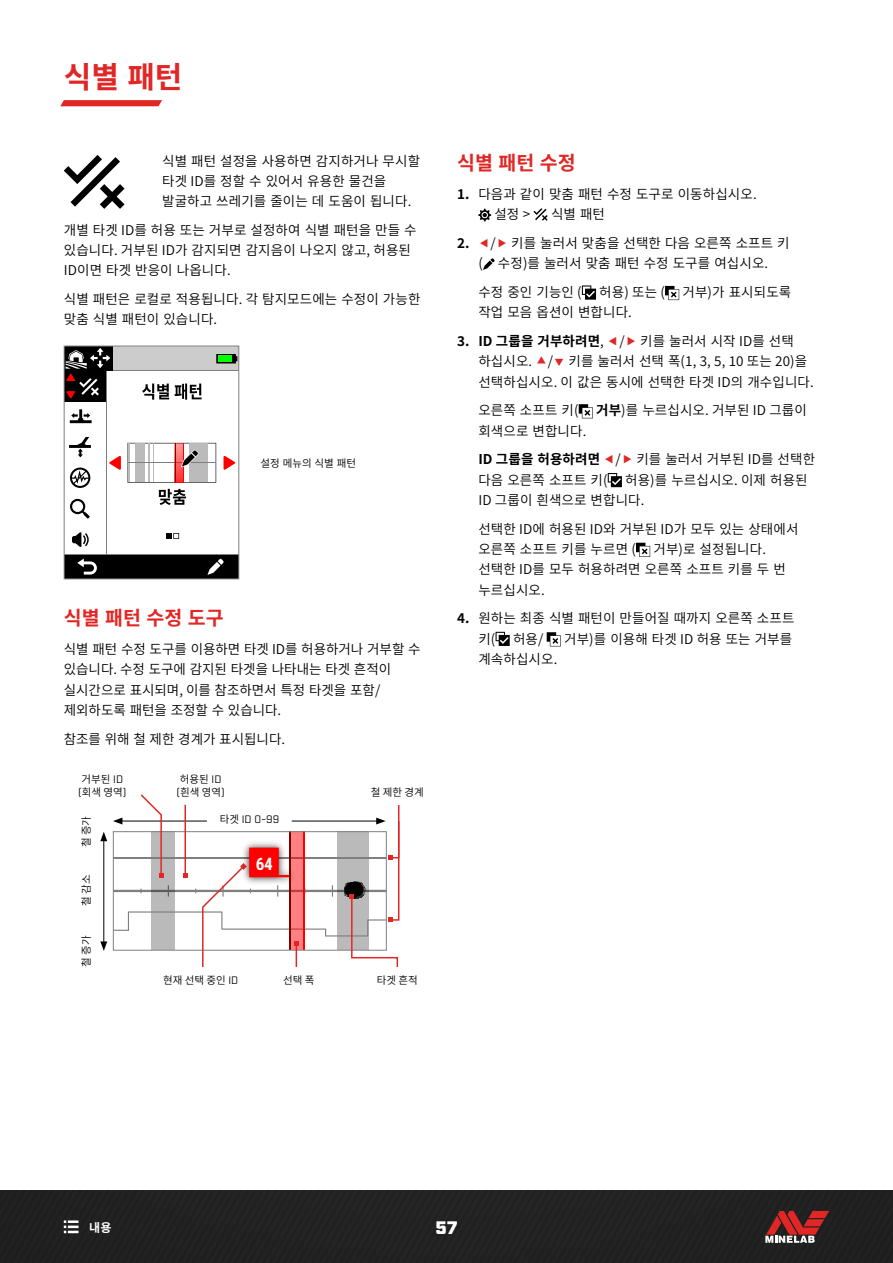
<style>
.page{position:relative;width:893px;height:1263px;background:#fff}
.page>*{position:absolute;margin:0;border:0;box-sizing:border-box;transform-origin:0 0}
.H1_TOC{font:700 30px "Source Han Sans KR";color:#e12725}
.H2_TOC{font:700 19.5px "Source Han Sans KR";color:#e12725}
.t1{font:900 18px "Industry";color:#fff}
.t2{font:700 17.1px "Roboto Condensed";color:#fff}
.Body{font:13.5px/20.2px "Source Han Sans KR";letter-spacing:.01em;color:#000}
.Body_Indent{font:13.5px/20.2px "Source Han Sans KR";letter-spacing:.01em;color:#000}
.t3{font:700 12px "Source Han Sans KR";color:#fff}
.Annotation_centre{font:10.5px/13.5px "Source Han Sans KR";color:#000;text-align:center}
.Annotation_Left{font:10.5px "Source Han Sans KR";color:#000}
.Annotation_centre-2{font:10.5px "Industry";color:#000}
.s1{font-family:"Industry"}
.s2{font-family:"Source Han Sans KR"}
.s3{font-weight:700}
</style>
<div class="page">
<div style="left:0;top:1191px;width:893px;height:72px;background:#222"></div>
<svg style="left:60px;top:100px;width:102px;height:6px"></svg>
<svg style="left:765px;top:1211px;width:64px;height:32px;background:#863b3b"></svg>
<svg style="left:64px;top:1220px;width:15px;height:13px"></svg>
<hr style="left:106px;top:371px;width:1px;height:183px;background:#7f7f7f">
<svg style="left:70px;top:409px;width:22px;height:14px"></svg>
<svg style="left:69px;top:437px;width:22px;height:20px"></svg>
<svg style="left:70px;top:468px;width:20px;height:20px"></svg>
<svg style="left:70px;top:499px;width:20px;height:19px"></svg>
<svg style="left:72px;top:532px;width:17px;height:15px"></svg>
<div style="left:64px;top:371px;width:42px;height:30px;background:#000"></div>
<svg style="left:166px;top:533px;width:13px;height:6px"></svg>
<svg style="left:127px;top:443px;width:89px;height:40px"></svg>
<svg style="left:109px;top:456px;width:12px;height:14px"></svg>
<svg style="left:224px;top:456px;width:11px;height:14px"></svg>
<svg style="left:142px;top:383px;width:27px;height:17px"></svg>
<svg style="left:175px;top:383px;width:27px;height:17px"></svg>
<svg style="left:159px;top:489px;width:27px;height:16px"></svg>
<div style="left:64px;top:555px;width:175px;height:24px;background:#000"></div>
<hr style="left:64px;top:554px;width:175px;height:1px;background:#7f7f7f">
<svg style="left:77px;top:558px;width:20px;height:16px"></svg>
<div style="left:64px;top:346px;width:175px;height:25px;background:#ccc"></div>
<hr style="left:64px;top:370px;width:175px;height:1px;background:#7f7f7f">
<div style="left:88px;top:346px;width:24px;height:24px;background:#000"></div>
<svg style="left:66px;top:348px;width:44px;height:50px"></svg>
<svg style="left:216px;top:354px;width:21px;height:9px"></svg>
<div style="left:218px;top:355px;width:14px;height:7px;background:#0f0"></div>
<svg style="left:207px;top:559px;width:17px;height:16px"></svg>
<div style="left:64px;top:346px;width:175px;height:233px;border:1px solid #808080"></div>
<hr style="left:103px;top:839px;width:1px;height:105px;background:#000">
<svg style="left:100px;top:832px;width:7px;height:9px"></svg>
<svg style="left:100px;top:941px;width:7px;height:10px"></svg>
<svg style="left:113px;top:794px;width:287px;height:173px"></svg>
<svg style="left:478px;top:209px;width:13px;height:12px"></svg>
<svg style="left:533px;top:208px;width:15px;height:13px"></svg>
<svg style="left:483px;top:258px;width:12px;height:12px"></svg>
<svg style="left:582px;top:285px;width:14px;height:15px"></svg>
<svg style="left:665px;top:286px;width:14px;height:14px"></svg>
<svg style="left:579px;top:404px;width:14px;height:14px"></svg>
<svg style="left:608px;top:473px;width:14px;height:14px"></svg>
<svg style="left:636px;top:543px;width:14px;height:14px"></svg>
<svg style="left:496px;top:632px;width:14px;height:14px"></svg>
<svg style="left:547px;top:632px;width:14px;height:14px"></svg>
<svg style="left:64px;top:155px;width:61px;height:54px"></svg>
<p class="H1_TOC" style="left:64px;top:60px;width:120px">식별 패턴</p>
<p class="Body" style="left:162px;top:151px;width:259px">식별 패턴 설정을 사용하면 감지하거나 무시할 타겟 ID를 정할 수 있어서 유용한 물건을 발굴하고 쓰레기를 줄이는 데 도움이 됩니다.</p>
<p class="Body" style="left:64px;top:220px;width:354px">개별 타겟 ID를 허용 또는 거부로 설정하여 식별 패턴을 만들 수 있습니다. 거부된 ID가 감지되면 감지음이 나오지 않고, 허용된<br>ID이면 타겟 반응이 나옵니다.</p>
<p class="Body" style="left:64px;top:289px;width:358px">식별 패턴은 로컬로 적용됩니다. 각 탐지모드에는 수정이 가능한 맞춤 식별 패턴이 있습니다.</p>
<p class="Annotation_Left" style="left:260px;top:457px;width:97px">설정 메뉴의 식별 패턴</p>
<p class="H2_TOC" style="left:64px;top:607px;width:161px">식별 패턴 수정 도구</p>
<p class="Body" style="left:64px;top:639px;width:358px">식별 패턴 수정 도구를 이용하면 타겟 ID를 허용하거나 거부할 수 있습니다. 수정 도구에 감지된 타겟을 나타내는 타겟 흔적이 실시간으로 표시되며, 이를 참조하면서 특정 타겟을 포함/ 제외하도록 패턴을 조정할 수 있습니다.</p>
<p class="Body" style="left:64px;top:729px;width:221px">참조를 위해 철 제한 경계가 표시됩니다.</p>
<p class="Annotation_centre" style="left:78px;top:772px;width:50px">거부된 <span class="s1">ID (</span>회색 영역<span class="s1">)</span></p>
<p class="Annotation_centre" style="left:80px;top:847px;width:33px;rotate:-90deg">철 증가</p>
<p class="Annotation_centre" style="left:80px;top:906px;width:33px;rotate:-90deg">철 감소</p>
<p class="Annotation_centre" style="left:80px;top:966px;width:33px;rotate:-90deg">철 증가</p>
<p class="Annotation_centre" style="left:177px;top:772px;width:50px">허용된 <span class="s1">ID (</span>흰색 영역<span class="s1">)</span></p>
<p class="Annotation_centre-2" style="left:220px;top:813px;width:61px"><span class="s2">타겟</span> ID 0~99</p>
<p class="t2" style="left:255px;top:852px;width:19px">64</p>
<p class="Annotation_centre" style="left:163px;top:973px;width:77px">현재 선택 중인 <span class="s1">ID</span></p>
<p class="Annotation_centre" style="left:283px;top:973px;width:33px">선택 폭</p>
<p class="Annotation_centre" style="left:371px;top:786px;width:54px">철 제한 경계</p>
<p class="Annotation_centre" style="left:377px;top:973px;width:42px">타겟 흔적</p>
<p class="H2_TOC" style="left:457px;top:152px;width:120px">식별 패턴 수정</p>
<p class="Body" style="left:494px;top:184px;width:262px;text-indent:-37px"><span class="s3">1.</span> 다음과 같이 맞춤 패턴 수정 도구로 이동하십시오. 설정 &gt;</p>
<p class="Body" style="left:551px;top:205px;width:55px">식별 패턴</p>
<p class="Body" style="left:457px;top:233px;width:334px;text-align:center"><span class="s3">2.</span> / 키를 눌러서 맞춤을 선택한 다음 오른쪽 소프트 키 ( 수정)를 눌러서 맞춤 패턴 수정 도구를 여십시오.</p>
<p class="Body_Indent" style="left:478px;top:282px;width:105px">수정 중인 기능인 (</p>
<p class="Body_Indent" style="left:599px;top:282px;width:67px">허용) 또는 (</p>
<p class="Body_Indent" style="left:682px;top:282px;width:110px">거부)가 표시되도록</p>
<p class="Body_Indent" style="left:478px;top:303px;width:153px">작업 모음 옵션이 변합니다.</p>
<p class="Body" style="left:478px;top:331px;width:317px;text-indent:-21px"><span class="s3">3. ID 그룹을 거부하려면</span>, / 키를 눌러서 시작 ID를 선택 하십시오.</p>
<p class="Body" style="left:478px;top:352px;width:335px;text-indent:69px">/ 키를 눌러서 선택 폭(1, 3, 5, 10 또는 20)을 선택하십시오. 이 값은 동시에 선택한 타겟 ID의 개수입니다.</p>
<p class="Body_Indent" style="left:478px;top:401px;width:102px">오른쪽 소프트 키(</p>
<p class="Body_Indent" style="left:596px;top:401px;width:212px"><span class="s3">거부</span>)를 누르십시오. 거부된 ID 그룹이</p>
<p class="Body_Indent" style="left:478px;top:421px;width:108px">회색으로 변합니다.</p>
<p class="Body_Indent" style="left:478px;top:450px;width:338px"><span class="s3">ID 그룹을 허용하려면</span> / 키를 눌러서 거부된 ID를 선택한 다음 오른쪽 소프트 키(</p>
<p class="Body_Indent" style="left:478px;top:470px;width:331px;text-indent:147px">허용)를 누르십시오. 이제 허용된<br>ID 그룹이 흰색으로 변합니다.</p>
<p class="Body_Indent" style="left:478px;top:519px;width:322px">선택한 ID에 허용된 ID와 거부된 ID가 모두 있는 상태에서 오른쪽 소프트 키를 누르면 (</p>
<p class="Body_Indent" style="left:478px;top:539px;width:309px;text-indent:175px">거부)로 설정됩니다. 선택한 ID를 모두 허용하려면 오른쪽 소프트 키를 두 번 누르십시오.</p>
<p class="Body" style="left:478px;top:608px;width:318px;text-indent:-21px"><span class="s3">4.</span> 원하는 최종 식별 패턴이 만들어질 때까지 오른쪽 소프트 키(</p>
<p class="Body" style="left:513px;top:629px;width:32px">허용/</p>
<p class="Body" style="left:564px;top:629px;width:230px">거부)를 이용해 타겟 ID 허용 또는 거부를</p>
<p class="Body" style="left:478px;top:649px;width:78px">계속하십시오.</p>
<p class="t3" style="left:89px;top:1220px;width:24px">내용</p>
<h3 class="t1" style="left:435px;top:1217px;width:24px">57</h3>
</div>
